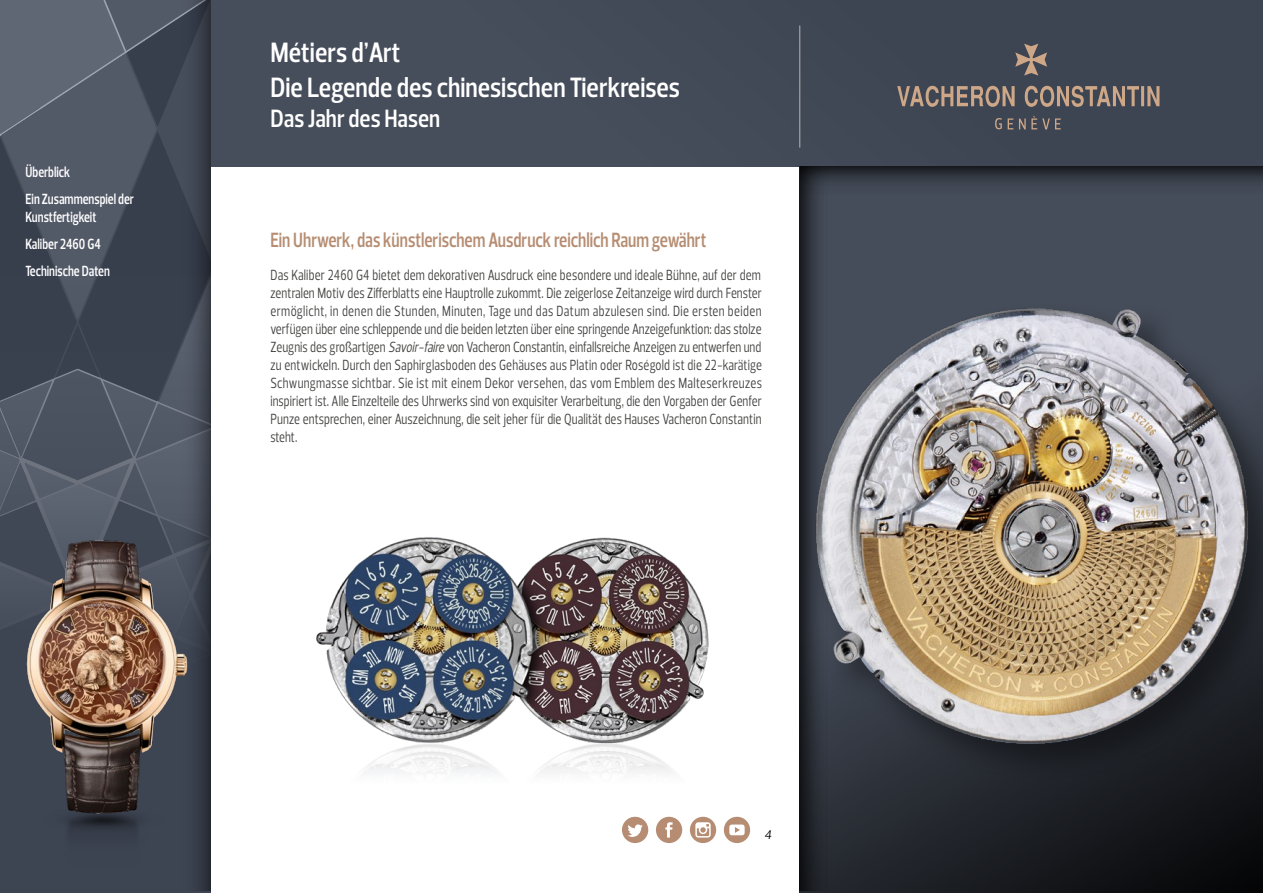
<style>
.page{position:relative;width:1263px;height:893px;background:#fff}
.page>*{position:absolute;margin:0;border:0;box-sizing:border-box;transform-origin:0 0}
.t1{font:600 28.5px/34.2px "Prelo Condensed";color:#fff}
.t2{font:600 25.5px "Prelo Condensed";color:#fff}
.t3{font:600 21px "Prelo Condensed";color:#b68d72;scale:.9 1}
.t4{font:15px/18px "Prelo Condensed";letter-spacing:.005em;color:#40403f;text-align:justify;scale:.9 1}
.t5{font:600 15px/27px "Prelo Condensed";color:#fff;scale:.9 1}
.t6{font:italic 12.75px "Prelo";color:#000}
.s1{font-style:italic}
</style>
<div class="page">
<div style="left:210px;top:0;width:1053px;height:166px;background:#474e5b"></div>
<hr style="left:799px;top:26px;width:1px;height:122px;background:#b4b5b7">
<svg style="left:897px;top:44px;width:262px;height:85px"></svg>
<svg style="left:0;top:0;width:163px;height:867px;background:#4b5260"></svg>
<svg style="left:163px;top:0;width:47px;height:891px;background:#404653"></svg>
<img style="left:316px;top:537px;width:408px;height:294px">
<svg style="left:622px;top:817px;width:26px;height:26px"></svg>
<svg style="left:656px;top:817px;width:26px;height:26px"></svg>
<svg style="left:724px;top:817px;width:26px;height:26px"></svg>
<svg style="left:690px;top:817px;width:26px;height:26px"></svg>
<svg style="left:799px;top:214px;width:464px;height:679px;background:#292d35"></svg>
<img style="left:847px;top:278px;width:416px;height:499px">
<svg style="left:847px;top:166px;width:416px;height:48px;background:#3b414c"></svg>
<svg style="left:799px;top:166px;width:48px;height:725px;background:#3f434c"></svg>
<img style="left:20px;top:826px;width:165px;height:48px">
<img style="left:0;top:526px;width:208px;height:300px">
<p class="t5" style="left:26px;top:158px;width:122px">Überblick<br>Ein Zusammenspiel der</p>
<p class="t5" style="left:26px;top:203px;width:95px">Kunstfertigkeit<br>Kaliber 2460 G4<br>Techinische Daten</p>
<h1 class="t1" style="left:270px;top:36px;width:411px">Métiers d’Art<br>Die Legende des chinesischen Tierkreises</h1>
<h2 class="t2" style="left:270px;top:103px;width:171px">Das Jahr des Hasen</h2>
<p class="t3" style="left:270px;top:227px;width:486px">Ein Uhrwerk, das künstlerischem Ausdruck reichlich Raum gewährt</p>
<p class="t4" style="left:270px;top:266px;width:548px">Das Kaliber 2460 G4 bietet dem dekorativen Ausdruck eine besondere und ideale Bühne, auf der dem zentralen Motiv des Zifferblatts eine Hauptrolle zukommt. Die zeigerlose Zeitanzeige wird durch Fenster ermöglicht, in denen die Stunden, Minuten, Tage und das Datum abzulesen sind. Die ersten beiden verfügen über eine schleppende und die beiden letzten über eine springende Anzeigefunktion: das stolze Zeugnis des großartigen <span class="s1">Savoir-faire</span>von Vacheron Constantin, einfallsreiche Anzeigen zu entwerfen und zu entwickeln. Durch den Saphirglasboden des Gehäuses aus Platin oder Roségold ist die 22-karätige Schwungmasse sichtbar. Sie ist mit einem Dekor versehen, das vom Emblem des Malteserkreuzes inspiriert ist. Alle Einzelteile des Uhrwerks sind von exquisiter Verarbeitung, die den Vorgaben der Genfer Punze entsprechen, einer Auszeichnung, die seit jeher für die Qualität des Hauses Vacheron Constantin steht.</p>
<p class="t6" style="left:764px;top:826px;width:9px">4</p>
</div>
